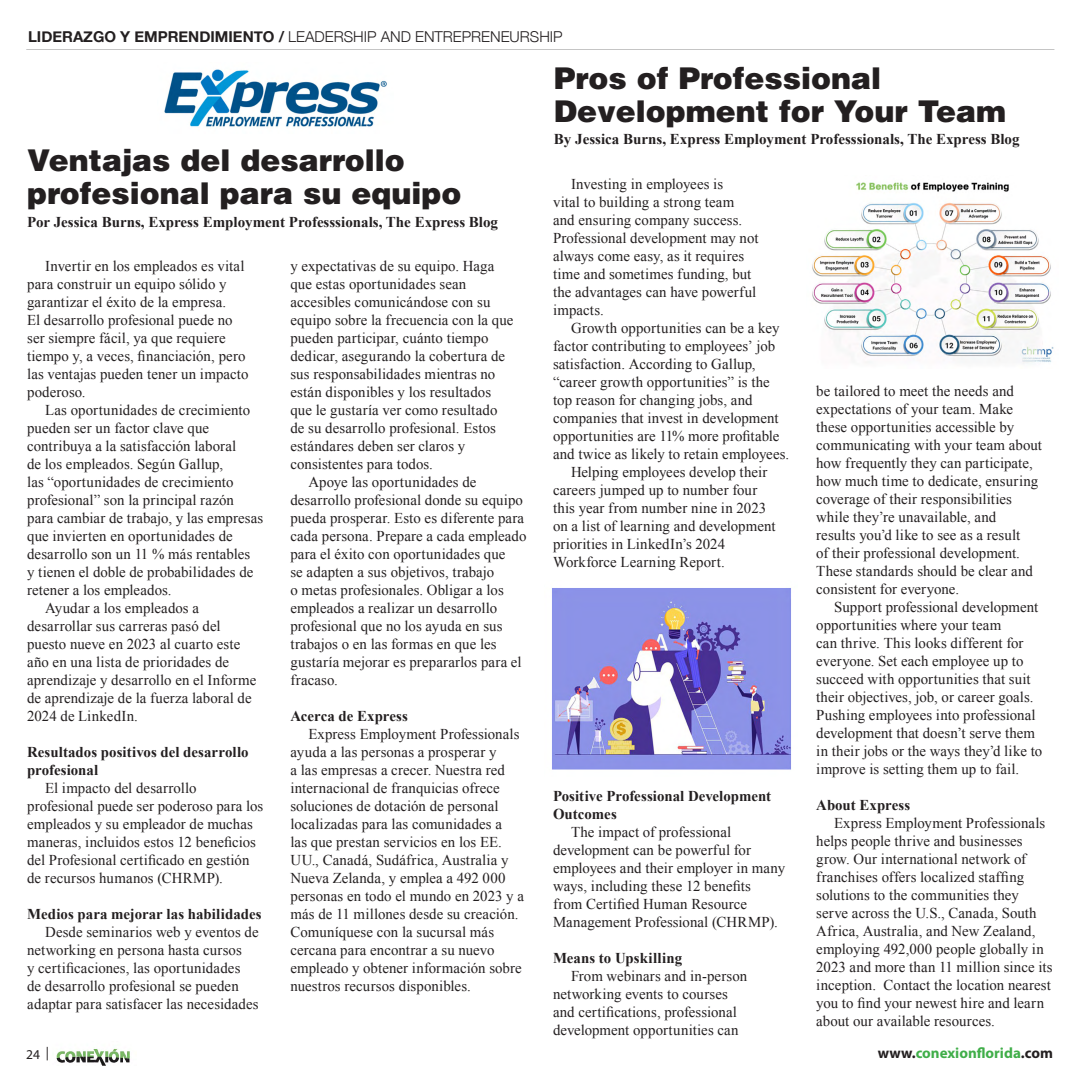
<style>
.page{position:relative;width:1080px;height:1080px;background:#fff}
.page>*{position:absolute;margin:0;border:0;box-sizing:border-box;transform-origin:0 0}
.t1{font:900 30px/33px "Helvetica LT Std";color:#231f20}
.t2{font:15px/18px "Times New Roman";letter-spacing:.005em;color:#231f20}
.t3{font:700 15px/18px "Times New Roman";color:#231f20}
.t4{font:300 15px "Helvetica Neue";color:#231f20}
.t5{font:700 15px "Myriad Pro";color:#40ae49}
.t6{font:13.5px "Myriad Pro";color:#231f20}
.s1{font-weight:700}
.s2{color:#231f20}
</style>
<div class="page">
<img style="left:164px;top:69px;width:223px;height:58px">
<img style="left:552px;top:588px;width:239px;height:182px">
<img style="left:56px;top:1048px;width:74px;height:17px">
<img style="left:812px;top:182px;width:242px;height:181px">
<p class="t4" style="left:28px;top:24px;width:536px"><span class="s1">LIDERAZGO Y EMPRENDIMIENTO /</span> LEADERSHIP AND ENTREPRENEURSHIP</p>
<p class="t1" style="left:554px;top:61px;width:454px">Pros of Professional<br>Development for Your Team</p>
<p class="t3" style="left:554px;top:130px;width:467px">By Jessica Burns, Express Employment Professsionals, The Express Blog</p>
<p class="t2" style="left:553px;top:174px;width:207px;text-indent:18px">Investing in employees is<br>vital to building a strong team and ensuring company success.<br>Professional development may not always come easy, as it requires time and sometimes funding, but the advantages can have powerful impacts.</p>
<p class="t2" style="left:553px;top:318px;width:238px;text-indent:18px">Growth opportunities can be a key factor contributing to employees’ job satisfaction. According to Gallup, “career growth opportunities” is the top reason for changing jobs, and companies that invest in development opportunities are 11% more profitable and twice as likely to retain employees.</p>
<p class="t2" style="left:553px;top:462px;width:224px;text-indent:18px">Helping employees develop their careers jumped up to number four this year from number nine in 2023 on a list of learning and development priorities in LinkedIn’s 2024<br>Workforce Learning Report.</p>
<p class="t1" style="left:27px;top:143px;width:436px">Ventajas del desarrollo profesional para su equipo</p>
<p class="t3" style="left:27px;top:212px;width:473px">Por Jessica Burns, Express Employment Professsionals, The Express Blog</p>
<p class="t2" style="left:27px;top:257px;width:223px;text-indent:18px">Invertir en los empleados es vital para construir un equipo sólido y garantizar el éxito de la empresa.<br>El desarrollo profesional puede no ser siempre fácil, ya que requiere tiempo y, a veces, financiación, pero las ventajas pueden tener un impacto poderoso.</p>
<p class="t2" style="left:27px;top:401px;width:238px;text-indent:18px">Las oportunidades de crecimiento pueden ser un factor clave que contribuya a la satisfacción laboral<br>de los empleados. Según Gallup,<br>las “oportunidades de crecimiento profesional” son la principal razón para cambiar de trabajo, y las empresas que invierten en oportunidades de desarrollo son un 11 % más rentables<br>y tienen el doble de probabilidades de retener a los empleados.</p>
<p class="t2" style="left:27px;top:599px;width:231px;text-indent:18px">Ayudar a los empleados a desarrollar sus carreras pasó del puesto nueve en 2023 al cuarto este año en una lista de prioridades de aprendizaje y desarrollo en el Informe de aprendizaje de la fuerza laboral de<br>2024 de LinkedIn.</p>
<p class="t3" style="left:27px;top:743px;width:223px">Resultados positivos del desarrollo profesional</p>
<p class="t2" style="left:27px;top:779px;width:238px;text-indent:18px">El impacto del desarrollo profesional puede ser poderoso para los empleados y su empleador de muchas maneras, incluidos estos 12 beneficios del Profesional certificado en gestión de recursos humanos (CHRMP).</p>
<p class="t3" style="left:27px;top:905px;width:236px">Medios para mejorar las habilidades</p>
<p class="t2" style="left:27px;top:923px;width:233px;text-indent:18px">Desde seminarios web y eventos de networking en persona hasta cursos<br>y certificaciones, las oportunidades<br>de desarrollo profesional se pueden adaptar para satisfacer las necesidades</p>
<p class="t2" style="left:290px;top:257px;width:225px">y expectativas de su equipo. Haga que estas oportunidades sean accesibles comunicándose con su equipo sobre la frecuencia con la que pueden participar, cuánto tiempo dedicar, asegurando la cobertura de sus responsabilidades mientras no están disponibles y los resultados que le gustaría ver como resultado de su desarrollo profesional. Estos estándares deben ser claros y consistentes para todos.</p>
<p class="t2" style="left:290px;top:473px;width:238px;text-indent:18px">Apoye las oportunidades de desarrollo profesional donde su equipo pueda prosperar. Esto es diferente para cada persona. Prepare a cada empleado para el éxito con oportunidades que<br>se adapten a sus objetivos, trabajo<br>o metas profesionales. Obligar a los empleados a realizar un desarrollo profesional que no los ayuda en sus trabajos o en las formas en que les gustaría mejorar es prepararlos para el fracaso.</p>
<p class="t3" style="left:290px;top:707px;width:119px">Acerca de Express</p>
<p class="t2" style="left:290px;top:725px;width:235px;text-indent:18px">Express Employment Professionals ayuda a las personas a prosperar y<br>a las empresas a crecer. Nuestra red internacional de franquicias ofrece soluciones de dotación de personal localizadas para las comunidades a<br>las que prestan servicios en los EE.<br>UU., Canadá, Sudáfrica, Australia y Nueva Zelanda, y emplea a 492 000 personas en todo el mundo en 2023 y a más de 11 millones desde su creación.<br>Comuníquese con la sucursal más cercana para encontrar a su nuevo empleado y obtener información sobre nuestros recursos disponibles.</p>
<p class="t2" style="left:816px;top:381px;width:227px">be tailored to meet the needs and expectations of your team. Make these opportunities accessible by communicating with your team about how frequently they can participate, how much time to dedicate, ensuring coverage of their responsibilities while they’re unavailable, and<br>results you’d like to see as a result<br>of their professional development.<br>These standards should be clear and consistent for everyone.</p>
<p class="t2" style="left:816px;top:597px;width:228px;text-indent:18px">Support professional development opportunities where your team<br>can thrive. This looks different for everyone. Set each employee up to succeed with opportunities that suit their objectives, job, or career goals.<br>Pushing employees into professional development that doesn’t serve them in their jobs or the ways they’d like to improve is setting them up to fail.</p>
<p class="t3" style="left:816px;top:795px;width:96px">About Express</p>
<p class="t2" style="left:816px;top:813px;width:238px;text-indent:18px">Express Employment Professionals helps people thrive and businesses grow. Our international network of franchises offers localized staffing solutions to the communities they serve across the U.S., Canada, South Africa, Australia, and New Zealand, employing 492,000 people globally in 2023 and more than 11 million since its inception. Contact the location nearest you to find your newest hire and learn about our available resources.</p>
<p class="t3" style="left:553px;top:786px;width:220px">Positive Professional Development<br>Outcomes</p>
<p class="t2" style="left:553px;top:822px;width:234px;text-indent:18px">The impact of professional development can be powerful for employees and their employer in many ways, including these 12 benefits<br>from Certified Human Resource<br>Management Professional (CHRMP).</p>
<p class="t3" style="left:553px;top:948px;width:131px">Means to Upskilling</p>
<p class="t2" style="left:553px;top:966px;width:196px;text-indent:18px">From webinars and in-person networking events to courses and certifications, professional development opportunities can</p>
<p class="t6" style="left:26px;top:1046px;width:24px">24 |</p>
<p class="t5" style="left:878px;top:1043px;width:177px"><span class="s2">www.</span>conexionflorida<span class="s2">.com</span></p>
</div>
